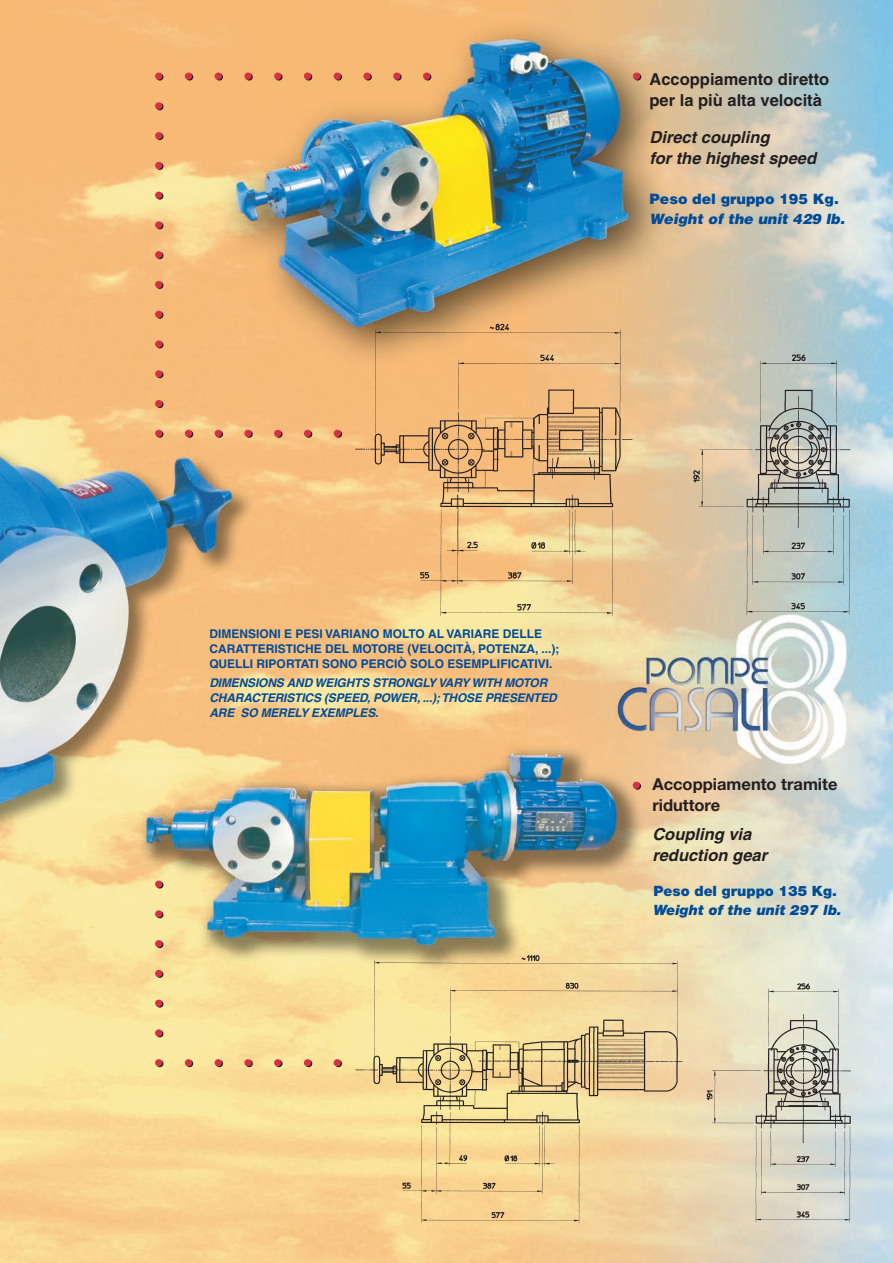
<style>
.page{position:relative;width:893px;height:1263px;background:#fff}
.page>*{position:absolute;margin:0;border:0;box-sizing:border-box;transform-origin:0 0}
.t1{font:italic 700 16.5px/21px "Helvetica";color:#231f20}
.t2{font:700 16.5px/21px "Helvetica";color:#231f20}
.t3{font:700 16.5px/21px "Helvetica Neue";color:#231f20}
.t4{font:italic 900 14.25px/19.5px "Helvetica";color:#014c98}
.t5{font:italic 900 14.25px/19.5px "Helvetica Neue";color:#014c98}
.t6{font:700 12px/15px "Helvetica";color:#014c98}
.t7{font:italic 700 12px/15px "Helvetica";letter-spacing:-.015em;color:#014c98}
.s1{font-style:normal}
</style>
<div class="page">
<img style="left:0;top:0;width:893px;height:1263px">
<svg style="left:156px;top:73px;width:7px;height:8px"></svg>
<div style="left:155px;top:73px;width:7px;height:7px;background:#d63247;border-radius:50%"></div>
<svg style="left:186px;top:73px;width:7px;height:8px"></svg>
<div style="left:185px;top:73px;width:7px;height:7px;background:#d63247;border-radius:50%"></div>
<svg style="left:216px;top:73px;width:7px;height:8px"></svg>
<div style="left:215px;top:73px;width:7px;height:7px;background:#d63247;border-radius:50%"></div>
<svg style="left:246px;top:73px;width:7px;height:8px"></svg>
<div style="left:244px;top:73px;width:8px;height:7px;background:#d63247;border-radius:50%"></div>
<svg style="left:275px;top:73px;width:8px;height:8px"></svg>
<div style="left:274px;top:73px;width:7px;height:7px;background:#d63247;border-radius:50%"></div>
<svg style="left:305px;top:73px;width:7px;height:8px"></svg>
<div style="left:304px;top:73px;width:7px;height:7px;background:#d63247;border-radius:50%"></div>
<svg style="left:335px;top:73px;width:7px;height:8px"></svg>
<div style="left:334px;top:73px;width:7px;height:7px;background:#d63247;border-radius:50%"></div>
<svg style="left:365px;top:73px;width:7px;height:8px"></svg>
<div style="left:363px;top:73px;width:8px;height:7px;background:#d63247;border-radius:50%"></div>
<svg style="left:394px;top:73px;width:8px;height:8px"></svg>
<div style="left:393px;top:73px;width:7px;height:7px;background:#d63247;border-radius:50%"></div>
<div style="left:156px;top:103px;width:7px;height:7px;background:#482328;border-radius:50%"></div>
<div style="left:155px;top:102px;width:7px;height:8px;background:#d63247;border-radius:50%"></div>
<div style="left:155px;top:132px;width:7px;height:7px;background:#d63247;border-radius:50%"></div>
<div style="left:155px;top:162px;width:7px;height:7px;background:#d63247;border-radius:50%"></div>
<svg style="left:156px;top:192px;width:7px;height:8px"></svg>
<div style="left:155px;top:192px;width:7px;height:7px;background:#d63247;border-radius:50%"></div>
<div style="left:156px;top:222px;width:7px;height:7px;background:#51232a;border-radius:50%"></div>
<div style="left:155px;top:221px;width:7px;height:8px;background:#d63247;border-radius:50%"></div>
<div style="left:155px;top:251px;width:7px;height:7px;background:#d63247;border-radius:50%"></div>
<div style="left:155px;top:281px;width:7px;height:7px;background:#d63247;border-radius:50%"></div>
<svg style="left:156px;top:311px;width:7px;height:8px"></svg>
<div style="left:155px;top:311px;width:7px;height:7px;background:#d63247;border-radius:50%"></div>
<div style="left:156px;top:341px;width:7px;height:7px;background:#5a242c;border-radius:50%"></div>
<div style="left:155px;top:340px;width:7px;height:8px;background:#d63247;border-radius:50%"></div>
<div style="left:155px;top:370px;width:7px;height:7px;background:#d63247;border-radius:50%"></div>
<div style="left:155px;top:400px;width:7px;height:7px;background:#d63247;border-radius:50%"></div>
<div style="left:155px;top:430px;width:7px;height:7px;background:#d63247;border-radius:50%"></div>
<div style="left:185px;top:430px;width:7px;height:7px;background:#d63247;border-radius:50%"></div>
<div style="left:215px;top:430px;width:7px;height:7px;background:#d63247;border-radius:50%"></div>
<svg style="left:634px;top:782px;width:7px;height:8px"></svg>
<div style="left:633px;top:782px;width:7px;height:7px;background:#d63247;border-radius:50%"></div>
<div style="left:156px;top:881px;width:7px;height:7px;background:#6a262f;border-radius:50%"></div>
<div style="left:155px;top:880px;width:7px;height:8px;background:#d63247;border-radius:50%"></div>
<div style="left:155px;top:910px;width:7px;height:7px;background:#d63247;border-radius:50%"></div>
<div style="left:155px;top:940px;width:7px;height:7px;background:#d63247;border-radius:50%"></div>
<div style="left:155px;top:970px;width:7px;height:7px;background:#d63247;border-radius:50%"></div>
<div style="left:155px;top:999px;width:7px;height:8px;background:#d63247;border-radius:50%"></div>
<div style="left:155px;top:1029px;width:7px;height:7px;background:#d63247;border-radius:50%"></div>
<div style="left:155px;top:1059px;width:7px;height:7px;background:#d63247;border-radius:50%"></div>
<div style="left:185px;top:1059px;width:7px;height:7px;background:#d63247;border-radius:50%"></div>
<div style="left:215px;top:1059px;width:7px;height:7px;background:#d63247;border-radius:50%"></div>
<svg style="left:424px;top:73px;width:7px;height:8px"></svg>
<div style="left:423px;top:73px;width:7px;height:7px;background:#d63247;border-radius:50%"></div>
<svg style="left:634px;top:73px;width:7px;height:8px"></svg>
<div style="left:633px;top:73px;width:7px;height:7px;background:#d63247;border-radius:50%"></div>
<div style="left:244px;top:430px;width:8px;height:7px;background:#d63247;border-radius:50%"></div>
<svg style="left:275px;top:431px;width:8px;height:7px"></svg>
<div style="left:274px;top:430px;width:7px;height:7px;background:#d63247;border-radius:50%"></div>
<div style="left:304px;top:430px;width:7px;height:7px;background:#d63247;border-radius:50%"></div>
<div style="left:334px;top:430px;width:7px;height:7px;background:#d63247;border-radius:50%"></div>
<div style="left:244px;top:1059px;width:8px;height:7px;background:#d63247;border-radius:50%"></div>
<svg style="left:275px;top:1060px;width:8px;height:7px"></svg>
<div style="left:274px;top:1059px;width:7px;height:7px;background:#d63247;border-radius:50%"></div>
<div style="left:304px;top:1059px;width:7px;height:7px;background:#d63247;border-radius:50%"></div>
<div style="left:334px;top:1059px;width:7px;height:7px;background:#d63247;border-radius:50%"></div>
<img style="left:352px;top:319px;width:503px;height:304px">
<img style="left:354px;top:950px;width:499px;height:277px">
<p class="t2" style="left:649px;top:68px;width:181px">Accoppiamento diretto per la più alta velocità</p>
<p class="t1" style="left:649px;top:127px;width:168px">Direct coupling<br>for the highest speed</p>
<p class="t4" style="left:649px;top:189px;width:197px"><span class="s1">Peso del gruppo 195 Kg.<br></span>Weight of the unit 429 lb.</p>
<p class="t6" style="left:209px;top:626px;width:351px">DIMENSIONI E PESI VARIANO MOLTO AL VARIARE DELLE<br>CARATTERISTICHE DEL MOTORE (VELOCITÀ, POTENZA, ...);<br>QUELLI RIPORTATI SONO PERCIÒ SOLO ESEMPLIFICATIVI.</p>
<p class="t7" style="left:209px;top:675px;width:349px">DIMENSIONS AND WEIGHTS STRONGLY VARY WITH MOTOR<br>CHARACTERISTICS (SPEED, POWER, ...); THOSE PRESENTED<br>ARE SO MERELY EXEMPLES.</p>
<p class="t3" style="left:652px;top:773px;width:187px">Accoppiamento tramite riduttore</p>
<p class="t1" style="left:652px;top:824px;width:116px">Coupling via reduction gear</p>
<p class="t5" style="left:653px;top:880px;width:190px"><span class="s1">Peso del gruppo 135 Kg.<br></span>Weight of the unit 297 lb.</p>
</div>
